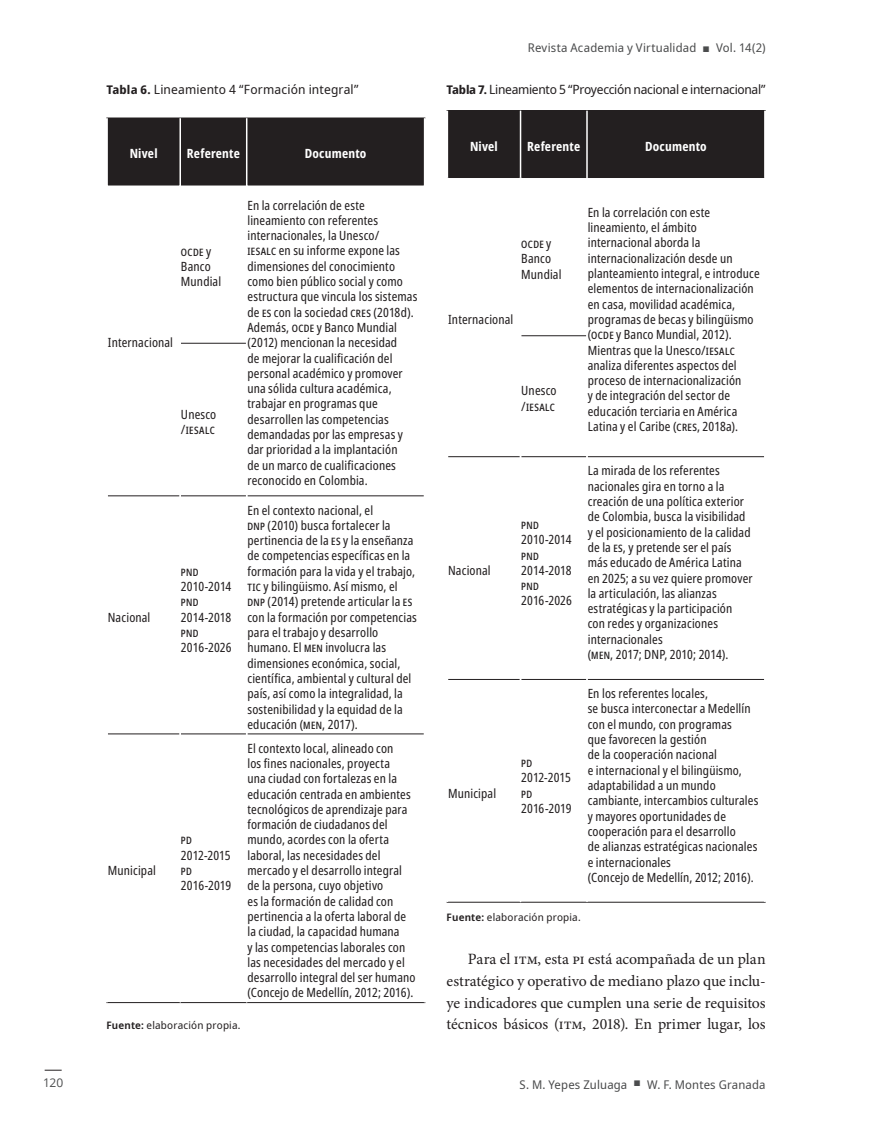
<style>
.page{position:relative;width:872px;height:1127px;background:#fff}
.page>*{position:absolute;margin:0;border:0;box-sizing:border-box;transform-origin:0 0}
._03_TextoCorrido{font:15.75px/21.6px "Minion Pro";letter-spacing:-.01em;color:#231f20;text-align:justify}
._07_TextoTablas{font:condensed 12.75px/15.3px "Noto Sans Display";letter-spacing:.01em;color:#231f20}
._06_TítuloFigura{font:12.75px "Noto Sans Display";letter-spacing:-.02em;color:#231f20}
._07_EncabezadoTablas{font:700 condensed 12.75px "Noto Sans Display";letter-spacing:.015em;color:#fff}
._06_TítuloFigura-2{font:12.75px "Noto Sans Display";letter-spacing:.01em;color:#231f20}
.t1{font:12px "Noto Sans Display";letter-spacing:.015em;color:#4b4c4d}
.t2{font:12px "Open Sans";color:#4b4c4d}
._06_FuenteTABLA{font:10.5px "Noto Sans Display";letter-spacing:.02em;color:#231f20}
.s1{font-weight:700;font-size:12px}
.s2{font-weight:600}
</style>
<div class="page">
<svg style="left:45px;top:1070px;width:17px;height:1px"></svg>
<div style="left:108px;top:119px;width:316px;height:66px;background:#231f20"></div>
<hr style="left:106px;top:118px;width:74px;height:1px;background:#231f20">
<hr style="left:180px;top:118px;width:67px;height:1px;background:#231f20">
<hr style="left:247px;top:118px;width:178px;height:1px;background:#231f20">
<hr style="left:108px;top:185px;width:71px;height:1px;background:#231f20">
<hr style="left:181px;top:185px;width:65px;height:1px;background:#231f20">
<hr style="left:247px;top:185px;width:177px;height:1px;background:#231f20">
<hr style="left:181px;top:343px;width:65px;height:1px;background:#231f20">
<hr style="left:108px;top:495px;width:71px;height:1px;background:#231f20">
<hr style="left:181px;top:495px;width:65px;height:1px;background:#231f20">
<hr style="left:247px;top:495px;width:177px;height:1px;background:#231f20">
<hr style="left:108px;top:734px;width:71px;height:1px;background:#231f20">
<hr style="left:181px;top:734px;width:65px;height:1px;background:#231f20">
<hr style="left:247px;top:734px;width:177px;height:1px;background:#231f20">
<hr style="left:106px;top:1002px;width:74px;height:1px;background:#231f20">
<hr style="left:180px;top:1002px;width:67px;height:1px;background:#231f20">
<hr style="left:247px;top:1002px;width:178px;height:1px;background:#231f20">
<hr style="left:106px;top:118px;width:2px;height:67px;background:#fff">
<hr style="left:179px;top:118px;width:2px;height:67px;background:#fff">
<hr style="left:246px;top:118px;width:1px;height:67px;background:#fff">
<hr style="left:424px;top:118px;width:1px;height:67px;background:#fff">
<div style="left:448px;top:111px;width:316px;height:66px;background:#231f20"></div>
<hr style="left:446px;top:110px;width:74px;height:1px;background:#231f20">
<hr style="left:520px;top:110px;width:67px;height:1px;background:#231f20">
<hr style="left:587px;top:110px;width:178px;height:1px;background:#231f20">
<hr style="left:448px;top:177px;width:72px;height:1px;background:#231f20">
<hr style="left:521px;top:177px;width:65px;height:1px;background:#231f20">
<hr style="left:588px;top:177px;width:176px;height:1px;background:#231f20">
<hr style="left:521px;top:335px;width:65px;height:1px;background:#231f20">
<hr style="left:448px;top:456px;width:72px;height:1px;background:#231f20">
<hr style="left:521px;top:456px;width:65px;height:1px;background:#231f20">
<hr style="left:588px;top:456px;width:176px;height:1px;background:#231f20">
<hr style="left:448px;top:679px;width:72px;height:1px;background:#231f20">
<hr style="left:521px;top:679px;width:65px;height:1px;background:#231f20">
<hr style="left:588px;top:679px;width:176px;height:1px;background:#231f20">
<hr style="left:446px;top:902px;width:74px;height:1px;background:#231f20">
<hr style="left:520px;top:902px;width:67px;height:1px;background:#231f20">
<hr style="left:587px;top:902px;width:178px;height:1px;background:#231f20">
<hr style="left:520px;top:111px;width:1px;height:66px;background:#fff">
<hr style="left:586px;top:111px;width:2px;height:66px;background:#fff">
<p class="t2" style="left:43px;top:1074px;width:22px">120</p>
<p class="_06_TítuloFigura-2" style="left:106px;top:81px;width:254px"><span class="s1">Tabla 6.</span> Lineamiento 4 “Formación integral”</p>
<p class="_07_EncabezadoTablas" style="left:130px;top:144px;width:29px">Nivel</p>
<p class="_07_EncabezadoTablas" style="left:187px;top:144px;width:54px">Referente</p>
<p class="_07_EncabezadoTablas" style="left:305px;top:144px;width:63px">Documento</p>
<p class="_07_TextoTablas" style="left:181px;top:244px;width:32px">ocde y</p>
<p class="_07_TextoTablas" style="left:181px;top:259px;width:42px">Banco<br>Mundial</p>
<p class="_07_TextoTablas" style="left:108px;top:335px;width:67px">Internacional</p>
<p class="_07_TextoTablas" style="left:181px;top:407px;width:37px">Unesco</p>
<p class="_07_TextoTablas" style="left:181px;top:422px;width:35px">/iesalc</p>
<p class="_07_TextoTablas" style="left:108px;top:610px;width:44px">Nacional</p>
<p class="_07_TextoTablas" style="left:181px;top:564px;width:52px">pnd<br>2010-2014</p>
<p class="_07_TextoTablas" style="left:181px;top:594px;width:52px">pnd<br>2014-2018</p>
<p class="_07_TextoTablas" style="left:181px;top:625px;width:52px">pnd<br>2016-2026</p>
<p class="_07_TextoTablas" style="left:108px;top:863px;width:50px">Municipal</p>
<p class="_07_TextoTablas" style="left:181px;top:832px;width:51px">pd<br>2012-2015</p>
<p class="_07_TextoTablas" style="left:181px;top:863px;width:52px">pd<br>2016-2019</p>
<p class="_07_TextoTablas" style="left:247px;top:198px;width:171px">En la correlación de este lineamiento con referentes internacionales, la Unesco/<br>iesalc en su informe expone las dimensiones del conocimiento como bien público social y como estructura que vincula los sistemas de es con la sociedad cres (2018d).<br>Además, ocde y Banco Mundial (2012) mencionan la necesidad<br>de mejorar la cualificación del personal académico y promover una sólida cultura académica, trabajar en programas que desarrollen las competencias demandadas por las empresas y dar prioridad a la implantación<br>de un marco de cualificaciones reconocido en Colombia.</p>
<p class="_07_TextoTablas" style="left:247px;top:503px;width:171px">En el contexto nacional, el<br>dnp (2010) busca fortalecer la pertinencia de la es y la enseñanza de competencias específicas en la formación para la vida y el trabajo, tic y bilingüismo. Así mismo, el dnp (2014) pretende articular la es con la formación por competencias para el trabajo y desarrollo humano. El men involucra las dimensiones económica, social, científica, ambiental y cultural del país, así como la integralidad, la sostenibilidad y la equidad de la educación (men, 2017).</p>
<p class="_07_TextoTablas" style="left:247px;top:741px;width:170px">El contexto local, alineado con<br>los fines nacionales, proyecta<br>una ciudad con fortalezas en la educación centrada en ambientes tecnológicos de aprendizaje para formación de ciudadanos del mundo, acordes con la oferta laboral, las necesidades del mercado y el desarrollo integral de la persona, cuyo objetivo<br>es la formación de calidad con pertinencia a la oferta laboral de la ciudad, la capacidad humana<br>y las competencias laborales con las necesidades del mercado y el desarrollo integral del ser humano (Concejo de Medellín, 2012; 2016).</p>
<p class="_06_FuenteTABLA" style="left:106px;top:1018px;width:136px"><span class="s2">Fuente:</span> elaboración propia.</p>
<p class="t1" style="left:528px;top:39px;width:239px">Revista Academia y Virtualidad ■ Vol. 14(2)</p>
<p class="_06_TítuloFigura" style="left:446px;top:81px;width:320px"><span class="s1">Tabla 7.</span> Lineamiento 5 “Proyección nacional e internacional”</p>
<p class="_07_EncabezadoTablas" style="left:470px;top:137px;width:29px">Nivel</p>
<p class="_07_EncabezadoTablas" style="left:527px;top:137px;width:54px">Referente</p>
<p class="_07_EncabezadoTablas" style="left:645px;top:137px;width:63px">Documento</p>
<p class="_07_TextoTablas" style="left:521px;top:236px;width:32px">ocde y</p>
<p class="_07_TextoTablas" style="left:521px;top:251px;width:42px">Banco<br>Mundial</p>
<p class="_07_TextoTablas" style="left:448px;top:312px;width:67px">Internacional</p>
<p class="_07_TextoTablas" style="left:521px;top:383px;width:37px">Unesco</p>
<p class="_07_TextoTablas" style="left:521px;top:399px;width:35px">/iesalc</p>
<p class="_07_TextoTablas" style="left:448px;top:563px;width:44px">Nacional</p>
<p class="_07_TextoTablas" style="left:521px;top:517px;width:52px">pnd<br>2010-2014</p>
<p class="_07_TextoTablas" style="left:521px;top:548px;width:52px">pnd<br>2014-2018</p>
<p class="_07_TextoTablas" style="left:521px;top:578px;width:52px">pnd<br>2016-2026</p>
<p class="_07_TextoTablas" style="left:448px;top:786px;width:50px">Municipal</p>
<p class="_07_TextoTablas" style="left:521px;top:755px;width:51px">pd<br>2012-2015</p>
<p class="_07_TextoTablas" style="left:521px;top:786px;width:52px">pd<br>2016-2019</p>
<p class="_07_TextoTablas" style="left:588px;top:205px;width:173px">En la correlación con este lineamiento, el ámbito internacional aborda la internacionalización desde un planteamiento integral, e introduce elementos de internacionalización en casa, movilidad académica, programas de becas y bilingüismo (ocde y Banco Mundial, 2012).<br>Mientras que la Unesco/iesalc analiza diferentes aspectos del proceso de internacionalización<br>y de integración del sector de educación terciaria en América<br>Latina y el Caribe (cres, 2018a).</p>
<p class="_07_TextoTablas" style="left:588px;top:463px;width:166px">La mirada de los referentes nacionales gira en torno a la creación de una política exterior de Colombia, busca la visibilidad y el posicionamiento de la calidad de la es, y pretende ser el país más educado de América Latina en 2025; a su vez quiere promover la articulación, las alianzas estratégicas y la participación con redes y organizaciones internacionales<br>(men, 2017; DNP, 2010; 2014).</p>
<p class="_07_TextoTablas" style="left:588px;top:686px;width:172px">En los referentes locales,<br>se busca interconectar a Medellín con el mundo, con programas<br>que favorecen la gestión<br>de la cooperación nacional<br>e internacional y el bilingüismo, adaptabilidad a un mundo cambiante, intercambios culturales y mayores oportunidades de cooperación para el desarrollo<br>de alianzas estratégicas nacionales e internacionales<br>(Concejo de Medellín, 2012; 2016).</p>
<p class="_06_FuenteTABLA" style="left:446px;top:910px;width:136px"><span class="s2">Fuente:</span> elaboración propia.</p>
<p class="_03_TextoCorrido" style="left:446px;top:948px;width:320px;text-indent:21px">Para el itm, esta pi está acompañada de un plan estratégico y operativo de mediano plazo que inclu&shy;ye indicadores que cumplen una serie de requisitos técnicos básicos (itm, 2018). En primer lugar, los</p>
<p class="t1" style="left:519px;top:1075px;width:247px">S. M. Yepes Zuluaga ■ W. F. Montes Granada</p>
</div>
